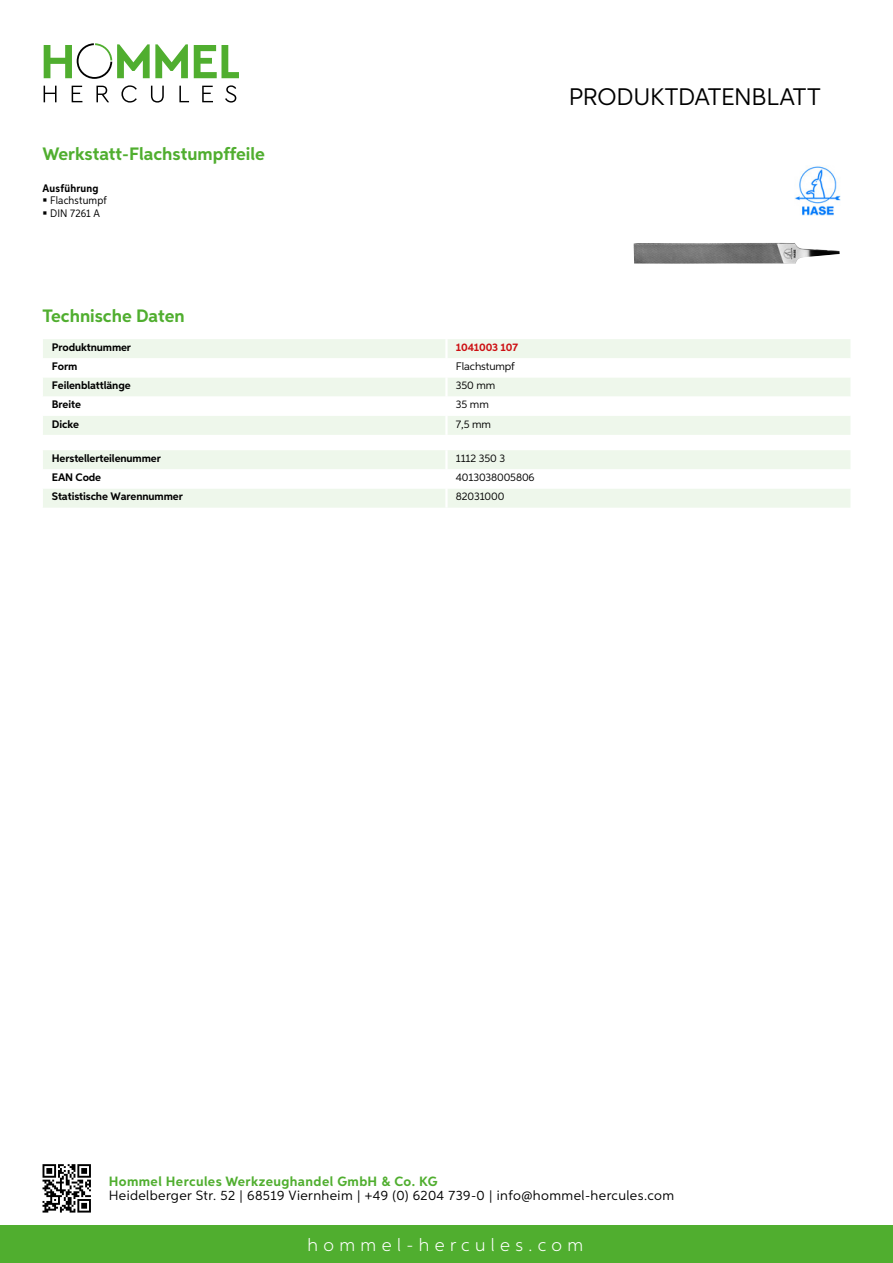
<style>
.page{position:relative;width:893px;height:1263px;background:#fff}
.page>*{position:absolute;margin:0;border:0;box-sizing:border-box;transform-origin:0 0}
.t1{font:24px "Aspira";letter-spacing:-.01em;color:#000}
.t2{font:700 18px "Aspira";color:#50ae2f}
.t3{font:300 18px "Aspira";letter-spacing:.3em;color:#fff}
.t4{font:13.5px "Aspira";letter-spacing:.03em;color:#000}
.t5{font:700 13.5px "Aspira";letter-spacing:.03em;color:#50ae2f}
.t6{font:700 10.95px "Aspira";letter-spacing:-.01em;color:#000}
.t7{font:10.95px "Aspira";letter-spacing:-.01em;color:#000}
.t8{font:10.95px/12.8px "Aspira Nar";letter-spacing:.01em;color:#000}
.t9{font:700 10.95px "Aspira";letter-spacing:-.01em;color:#cd1013}
.t10{font:700 10.95px "Aspira Nar";letter-spacing:.02em;color:#000}
</style>
<div class="page">
<div style="left:0;top:1226px;width:893px;height:37px;background:#50ae2f"></div>
<svg style="left:43px;top:1164px;width:48px;height:48px"></svg>
<svg style="left:194px;top:45px;width:45px;height:33px"></svg>
<svg style="left:44px;top:43px;width:144px;height:36px"></svg>
<svg style="left:44px;top:86px;width:13px;height:16px"></svg>
<svg style="left:72px;top:86px;width:10px;height:16px"></svg>
<svg style="left:96px;top:86px;width:13px;height:16px"></svg>
<svg style="left:121px;top:85px;width:16px;height:18px"></svg>
<svg style="left:151px;top:86px;width:13px;height:17px"></svg>
<svg style="left:179px;top:86px;width:10px;height:16px"></svg>
<svg style="left:202px;top:86px;width:11px;height:16px"></svg>
<svg style="left:225px;top:85px;width:11px;height:18px"></svg>
<div style="left:43px;top:339px;width:807px;height:96px;background:#eef7eb"></div>
<svg style="left:43px;top:358px;width:807px;height:58px"></svg>
<hr style="left:445px;top:339px;width:3px;height:19px;background:#fff">
<hr style="left:445px;top:358px;width:3px;height:19px;background:#fff">
<hr style="left:445px;top:377px;width:3px;height:20px;background:#fff">
<hr style="left:445px;top:397px;width:3px;height:19px;background:#fff">
<hr style="left:445px;top:416px;width:3px;height:19px;background:#fff">
<svg style="left:43px;top:450px;width:807px;height:58px"></svg>
<hr style="left:445px;top:488px;width:3px;height:20px;background:#fff">
<img style="left:633px;top:243px;width:207px;height:21px">
<img style="left:795px;top:166px;width:46px;height:50px">
<h2 class="t2" style="left:43px;top:142px;width:224px">Werkstatt-Flachstumpffeile</h2>
<p class="t10" style="left:43px;top:181px;width:58px">Ausführung</p>
<p class="t8" style="left:50px;top:194px;width:58px">Flachstumpf<br>DIN 7261 A</p>
<h2 class="t2" style="left:43px;top:305px;width:144px">Technische Daten</h2>
<p class="t6" style="left:52px;top:341px;width:81px">Produktnummer</p>
<p class="t9" style="left:456px;top:341px;width:64px">1041003 107</p>
<p class="t6" style="left:52px;top:360px;width:27px">Form</p>
<p class="t7" style="left:456px;top:360px;width:61px">Flachstumpf</p>
<p class="t6" style="left:52px;top:379px;width:80px">Feilenblattlänge</p>
<p class="t7" style="left:456px;top:379px;width:41px">350 mm</p>
<p class="t6" style="left:52px;top:398px;width:31px">Breite</p>
<p class="t7" style="left:456px;top:398px;width:35px">35 mm</p>
<p class="t6" style="left:52px;top:417px;width:29px">Dicke</p>
<p class="t7" style="left:456px;top:417px;width:37px">7,5 mm</p>
<p class="t6" style="left:52px;top:452px;width:111px">Herstellerteilenummer</p>
<p class="t7" style="left:456px;top:452px;width:51px">1112 350 3</p>
<p class="t6" style="left:52px;top:471px;width:51px">EAN Code</p>
<p class="t7" style="left:456px;top:471px;width:80px">4013038005806</p>
<p class="t6" style="left:52px;top:490px;width:132px">Statistische Warennummer</p>
<p class="t7" style="left:456px;top:490px;width:50px">82031000</p>
<h1 class="t1" style="left:569px;top:82px;width:253px">Produktdatenblatt</h1>
<p class="t5" style="left:109px;top:1172px;width:330px">Hommel Hercules Werkzeughandel GmbH &amp; Co. KG</p>
<p class="t4" style="left:109px;top:1187px;width:567px">Heidelberger Str. 52 | 68519 Viernheim | +49 (0) 6204 739-0 | info@hommel-hercules.com</p>
<h2 class="t3" style="left:307px;top:1234px;width:277px">hommel-hercules.com</h2>
</div>
